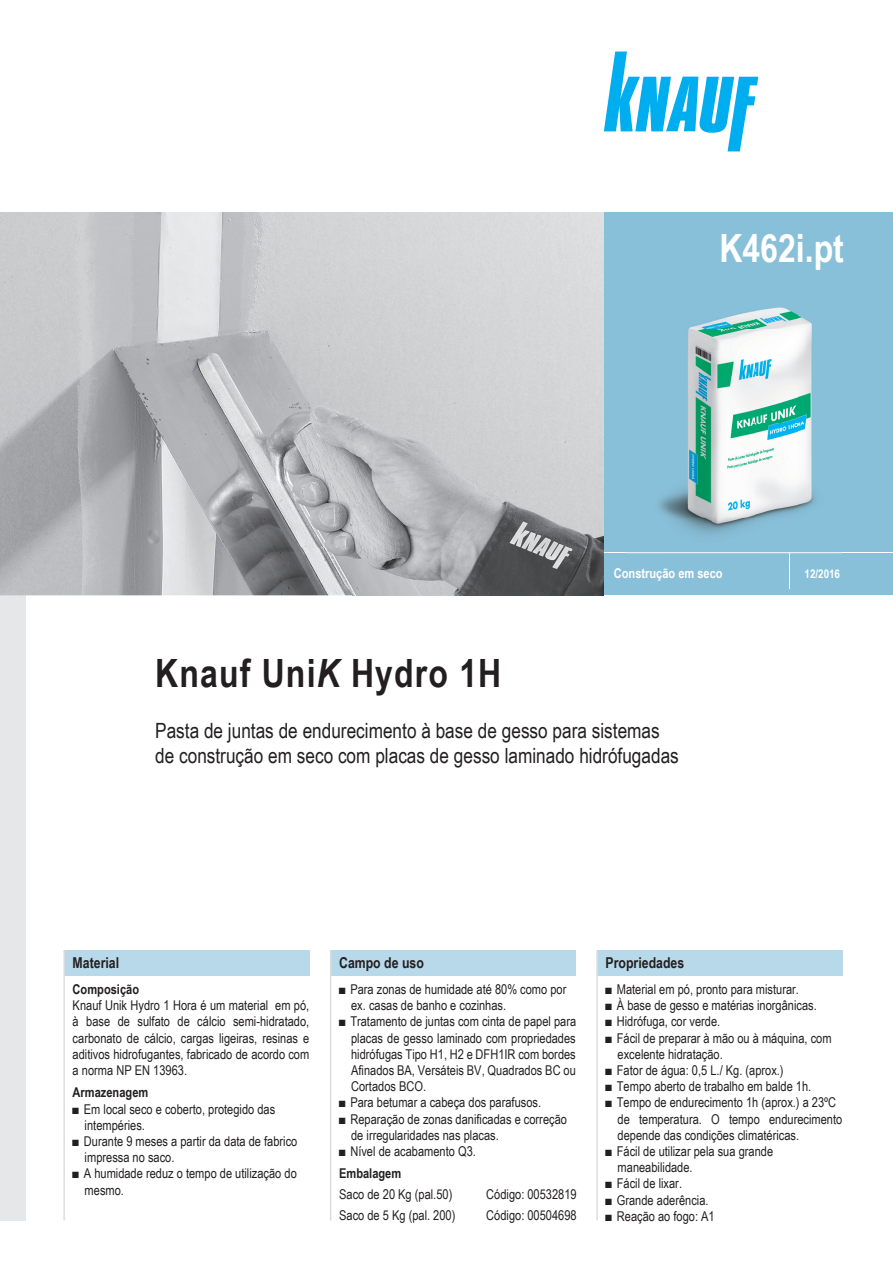
<style>
.page{position:relative;width:893px;height:1263px;background:#fff}
.page>*{position:absolute;margin:0;border:0;box-sizing:border-box;transform-origin:0 0}
.t1{font:700 39px "Arial Narrow";letter-spacing:.03em;color:#231f20}
.t2{font:700 39px "Arial Narrow";color:#fff}
.t3{font:21px/25.2px "Arial Narrow";color:#231f20}
.t4{font:700 15px "Arial Narrow";color:#231f20}
.t5{font:13.5px/16.2px "Arial Narrow";color:#231f20}
.t6{font:700 13.5px "Arial Narrow";color:#231f20}
.t7{font:700 13.5px "Arial Narrow";color:#fff}
.t8{font:700 12px "Arial Narrow";color:#fff}
.s1{font-style:italic}
</style>
<div class="page">
<div style="left:604px;top:213px;width:289px;height:382px;background:#89c0d9"></div>
<div style="left:0;top:595px;width:26px;height:625px;background:#e6e7e9"></div>
<div style="left:64px;top:950px;width:245px;height:26px;background:#b8d9e9"></div>
<div style="left:331px;top:950px;width:245px;height:26px;background:#b8d9e9"></div>
<div style="left:597px;top:950px;width:245px;height:26px;background:#b8d9e9"></div>
<hr style="left:63px;top:950px;width:2px;height:270px;background:#dcdddf">
<hr style="left:330px;top:950px;width:1px;height:270px;background:#dcdddf">
<hr style="left:596px;top:950px;width:2px;height:270px;background:#dcdddf">
<hr style="left:604px;top:552px;width:289px;height:1px;background:#fff">
<hr style="left:789px;top:553px;width:1px;height:36px;background:#fff">
<svg style="left:604px;top:52px;width:154px;height:99px"></svg>
<img style="left:551px;top:595px;width:53px;height:1px">
<img style="left:26px;top:595px;width:526px;height:1px">
<img style="left:0;top:213px;width:604px;height:382px">
<img style="left:626px;top:307px;width:216px;height:247px">
<img style="left:626px;top:552px;width:216px;height:1px">
<h1 class="t2" style="left:719px;top:219px;width:126px">K462i.pt</h1>
<p class="t7" style="left:614px;top:563px;width:110px">Construção em seco</p>
<p class="t8" style="left:804px;top:565px;width:37px">12/2016</p>
<h1 class="t1" style="left:155px;top:644px;width:348px">Knauf Uni<span class="s1">K</span> Hydro 1H</h1>
<h2 class="t3" style="left:155px;top:717px;width:525px">Pasta de juntas de endurecimento à base de gesso para sistemas de construção em seco com placas de gesso laminado hidrófugadas</h2>
<p class="t4" style="left:73px;top:952px;width:48px">Material</p>
<p class="t4" style="left:339px;top:952px;width:86px">Campo de uso</p>
<p class="t4" style="left:606px;top:952px;width:80px">Propriedades</p>
<p class="t6" style="left:73px;top:979px;width:68px">Composição</p>
<p class="t5" style="left:73px;top:997px;width:238px;text-align:justify">Knauf Unik Hydro 1 Hora é um material em pó, à base de sulfato de cálcio semi-hidratado, carbonato de cálcio, cargas ligeiras, resinas e aditivos hidrofugantes, fabricado de acordo com a norma NP EN 13963.</p>
<p class="t6" style="left:73px;top:1082px;width:77px">Armazenagem</p>
<p class="t5" style="left:85px;top:1100px;width:192px;text-indent:-12px">■ Em local seco e coberto, protegido das intempéries.</p>
<p class="t5" style="left:85px;top:1133px;width:214px;text-indent:-12px">■ Durante 9 meses a partir da data de fabrico impressa no saco.</p>
<p class="t5" style="left:85px;top:1165px;width:214px;text-indent:-12px">■ A humidade reduz o tempo de utilização do mesmo.</p>
<p class="t5" style="left:351px;top:980px;width:217px;text-indent:-12px">■ Para zonas de humidade até 80% como por ex. casas de banho e cozinhas.</p>
<p class="t5" style="left:351px;top:1013px;width:227px;text-align:justify;text-indent:-12px">■ Tratamento de juntas com cinta de papel para placas de gesso laminado com propriedades hidrófugas Tipo H1, H2 e DFH1IR com bordes Afinados BA, Versáteis BV, Quadrados BC ou Cortados BCO.</p>
<p class="t5" style="left:339px;top:1094px;width:204px">■ Para betumar a cabeça dos parafusos.</p>
<p class="t5" style="left:351px;top:1110px;width:217px;text-indent:-12px">■ Reparação de zonas danificadas e correção de irregularidades nas placas.</p>
<p class="t5" style="left:339px;top:1142px;width:138px">■ Nível de acabamento Q3.</p>
<p class="t6" style="left:339px;top:1163px;width:64px">Embalagem</p>
<p class="t5" style="left:339px;top:1186px;width:115px">Saco de 20 Kg (pal.50)</p>
<p class="t5" style="left:486px;top:1186px;width:92px">Código: 00532819</p>
<p class="t5" style="left:339px;top:1207px;width:118px">Saco de 5 Kg (pal. 200)</p>
<p class="t5" style="left:486px;top:1207px;width:92px">Código: 00504698</p>
<p class="t5" style="left:606px;top:980px;width:195px">■ Material em pó, pronto para misturar.</p>
<p class="t5" style="left:606px;top:997px;width:213px">■ À base de gesso e matérias inorgânicas.</p>
<p class="t5" style="left:606px;top:1013px;width:116px">■ Hidrófuga, cor verde.</p>
<p class="t5" style="left:618px;top:1029px;width:215px;text-indent:-12px">■ Fácil de preparar à mão ou à máquina, com excelente hidratação.</p>
<p class="t5" style="left:606px;top:1061px;width:180px">■ Fator de água: 0,5 L./ Kg. (aprox.)</p>
<p class="t5" style="left:606px;top:1078px;width:207px">■ Tempo aberto de trabalho em balde 1h.</p>
<p class="t5" style="left:618px;top:1094px;width:226px;text-indent:-12px">■ Tempo de endurecimento 1h (aprox.) a 23ºC de temperatura. O tempo endurecimento depende das condições climatéricas.</p>
<p class="t5" style="left:618px;top:1142px;width:157px;text-indent:-12px">■ Fácil de utilizar pela sua grande maneabilidade.</p>
<p class="t5" style="left:606px;top:1175px;width:78px">■ Fácil de lixar.</p>
<p class="t5" style="left:606px;top:1191px;width:104px">■ Grande aderência.</p>
<p class="t5" style="left:606px;top:1207px;width:111px">■ Reação ao fogo: A1</p>
</div>
